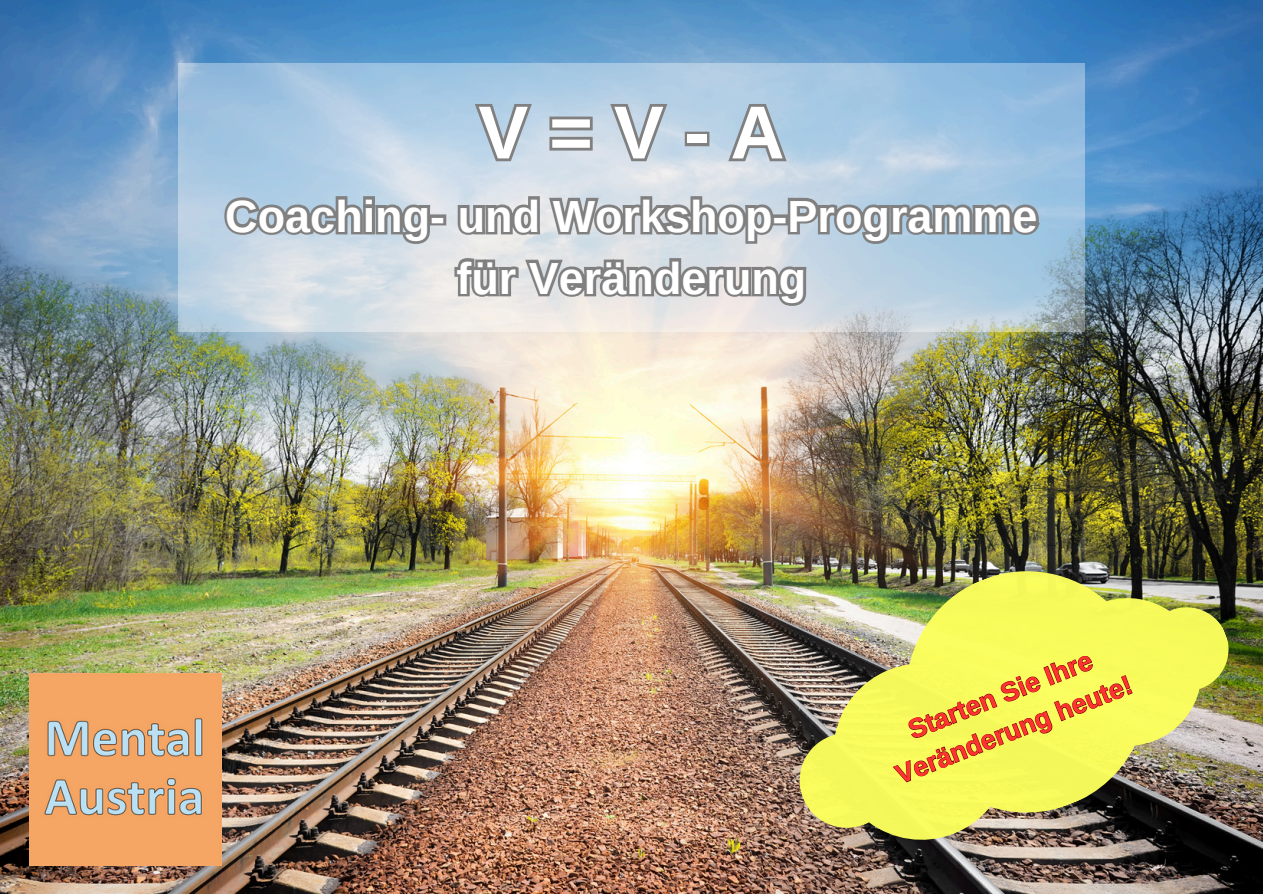
<style>
.page{position:relative;width:1263px;height:894px;background:#fff}
.page>*{position:absolute;margin:0;border:0;box-sizing:border-box;transform-origin:0 0}
.t1{font:700 75px "Arimo";color:#fff}
.t2{font:700 45px/61.8px "Arimo";color:#fff;text-align:center}
.t3{font:700 26.7px/37px "Arimo";color:#ff3131;text-align:center}
</style>
<div class="page">
<img style="left:0;top:0;width:1263px;height:893px">
<img style="left:30px;top:673px;width:191px;height:191px">
<svg style="left:178px;top:64px;width:906px;height:267px;background:#b4cde2"></svg>
<svg style="left:471px;top:101px;width:320px;height:71px;background:#b4c3cf"></svg>
<svg style="left:221px;top:173px;width:823px;height:82px;background:#b1bcc6"></svg>
<svg style="left:452px;top:253px;width:357px;height:58px;background:#b6b7b7"></svg>
<img style="left:753px;top:505px;width:509px;height:388px">
<svg style="left:891px;top:648px;width:244px;height:142px;background:#eae355"></svg>
<p class="t1" style="left:478px;top:90px;width:308px">V=V-A</p>
<p class="t2" style="left:225px;top:185px;width:814px">Coaching- und Workshop-Programme für Veränderung</p>
<h1 class="t3" style="left:876px;top:724px;width:253px;rotate:-22deg">Starten Sie Ihre<br>Veränderung heute!</h1>
</div>
